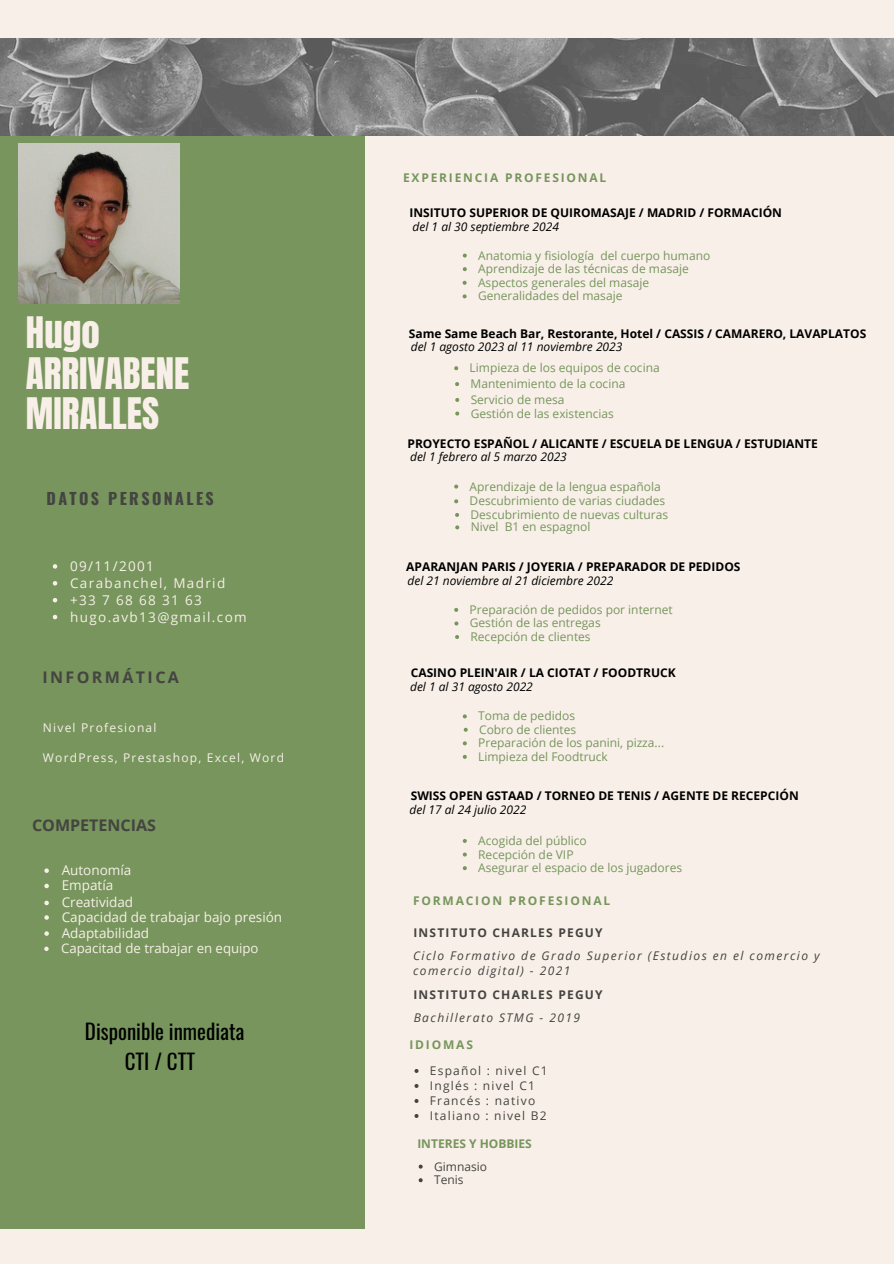
<style>
.page{position:relative;width:894px;height:1264px;background:#fff}
.page>*{position:absolute;margin:0;border:0;box-sizing:border-box;transform-origin:0 0}
.t1{font:36.9px/40.5px "Anton";color:#f8f0e8}
.t2{font:21px/29.2px "Oswald";color:#000;text-align:center}
.t3{font:700 16.05px "Oswald";letter-spacing:.15em;color:#444440}
.t4{font:700 16.05px "Open Sans";color:#444440}
.t5{font:700 16.05px "Open Sans";letter-spacing:.15em;color:#444440}
.t6{font:13.5px "Open Sans";color:#f8f0e8}
.t7{font:13.5px "Open Sans";letter-spacing:.1em;color:#f8f0e8}
.t8{font:13.2px "Open Sans";color:#f8f0e8}
.t9{font:12px "Open Sans";color:#77955d}
.t10{font:700 12px "Open Sans";color:#000}
.t11{font:italic 12px "Open Sans";color:#000}
.t12{font:italic 12px/15px "Open Sans";letter-spacing:.12em;color:#444440}
.t13{font:12px "Open Sans";letter-spacing:.1em;color:#444440}
.t14{font:700 12px "Open Sans";letter-spacing:.15em;color:#77955d}
.t15{font:12px "Open Sans";letter-spacing:.1em;color:#f8f0e8}
.t16{font:700 12px "Open Sans";letter-spacing:.1em;color:#444440}
.t17{font:700 12px "Open Sans";color:#77955d}
.t18{font:12px "Open Sans";color:#444440}
</style>
<div class="page">
<div style="left:0;top:0;width:893px;height:1263px;background:#f8f0e8"></div>
<div style="left:0;top:43px;width:364px;height:1185px;background:#77955d"></div>
<img style="left:0;top:39px;width:893px;height:97px">
<img style="left:19px;top:143px;width:161px;height:160px">
<svg style="left:53px;top:564px;width:4px;height:4px"></svg>
<svg style="left:53px;top:581px;width:4px;height:4px"></svg>
<svg style="left:53px;top:598px;width:4px;height:4px"></svg>
<svg style="left:53px;top:615px;width:4px;height:4px"></svg>
<svg style="left:44px;top:868px;width:5px;height:4px"></svg>
<svg style="left:44px;top:883px;width:5px;height:5px"></svg>
<svg style="left:44px;top:900px;width:5px;height:5px"></svg>
<svg style="left:44px;top:915px;width:5px;height:4px"></svg>
<svg style="left:44px;top:931px;width:5px;height:4px"></svg>
<svg style="left:418px;top:1164px;width:4px;height:4px"></svg>
<svg style="left:418px;top:1178px;width:4px;height:4px"></svg>
<svg style="left:44px;top:946px;width:5px;height:5px"></svg>
<svg style="left:454px;top:484px;width:4px;height:4px"></svg>
<svg style="left:454px;top:499px;width:4px;height:4px"></svg>
<svg style="left:455px;top:513px;width:4px;height:4px"></svg>
<svg style="left:455px;top:525px;width:4px;height:4px"></svg>
<svg style="left:454px;top:608px;width:4px;height:4px"></svg>
<svg style="left:454px;top:621px;width:4px;height:4px"></svg>
<svg style="left:455px;top:635px;width:4px;height:4px"></svg>
<svg style="left:462px;top:714px;width:4px;height:4px"></svg>
<svg style="left:463px;top:727px;width:4px;height:4px"></svg>
<svg style="left:462px;top:741px;width:4px;height:4px"></svg>
<svg style="left:462px;top:755px;width:4px;height:4px"></svg>
<svg style="left:462px;top:839px;width:4px;height:4px"></svg>
<svg style="left:462px;top:852px;width:4px;height:4px"></svg>
<svg style="left:462px;top:866px;width:4px;height:4px"></svg>
<svg style="left:454px;top:366px;width:4px;height:4px"></svg>
<svg style="left:455px;top:382px;width:4px;height:4px"></svg>
<svg style="left:455px;top:398px;width:4px;height:4px"></svg>
<svg style="left:455px;top:411px;width:4px;height:4px"></svg>
<svg style="left:462px;top:253px;width:4px;height:4px"></svg>
<svg style="left:462px;top:267px;width:4px;height:4px"></svg>
<svg style="left:462px;top:281px;width:4px;height:4px"></svg>
<svg style="left:462px;top:294px;width:4px;height:4px"></svg>
<p class="t1" style="left:26px;top:313px;width:165px">Hugo<br>ARRIVABENE<br>MIRALLES</p>
<p class="t3" style="left:47px;top:486px;width:169px">DATOS PERSONALES</p>
<p class="t6" style="left:70px;top:556px;width:85px">09/11/2001</p>
<p class="t7" style="left:70px;top:573px;width:157px">Carabanchel, Madrid</p>
<h1 class="t6" style="left:70px;top:590px;width:133px">+33 7 68 68 31 63</h1>
<h3 class="t7" style="left:70px;top:607px;width:178px">hugo.avb13@gmail.com</h3>
<p class="t5" style="left:42px;top:666px;width:138px">INFORMÁTICA</p>
<p class="t15" style="left:43px;top:718px;width:115px">Nivel Profesional</p>
<p class="t15" style="left:43px;top:748px;width:242px">WordPress, Prestashop, Excel, Word</p>
<h5 class="t4" style="left:32px;top:814px;width:125px">COMPETENCIAS</h5>
<p class="t6" style="left:62px;top:860px;width:71px">Autonomía</p>
<p class="t6" style="left:62px;top:876px;width:53px">Empatía</p>
<p class="t6" style="left:62px;top:893px;width:73px">Creatividad</p>
<p class="t6" style="left:62px;top:907px;width:222px">Capacidad de trabajar bajo presión</p>
<h6 class="t6" style="left:62px;top:923px;width:89px">Adaptabilidad</h6>
<p class="t8" style="left:61px;top:939px;width:199px">Capacitad de trabajar en equipo</p>
<p class="t2" style="left:85px;top:1016px;width:161px">Disponible inmediata<br>CTI / CTT</p>
<h3 class="t14" style="left:403px;top:169px;width:205px">EXPERIENCIA PROFESIONAL</h3>
<p class="t10" style="left:409px;top:204px;width:374px">INSITUTO SUPERIOR DE QUIROMASAJE / MADRID / FORMACIÓN</p>
<h5 class="t9" style="left:478px;top:247px;width:233px">Anatomia y fisiología del cuerpo humano</h5>
<p class="t9" style="left:478px;top:260px;width:212px">Aprendizaje de las técnicas de masaje</p>
<p class="t9" style="left:478px;top:274px;width:173px">Aspectos generales del masaje</p>
<p class="t9" style="left:478px;top:287px;width:146px">Generalidades del masaje</p>
<p class="t11" style="left:412px;top:218px;width:148px">del 1 al 30 septiembre 2024</p>
<p class="t10" style="left:409px;top:325px;width:459px">Same Same Beach Bar, Restorante, Hotel / CASSIS / CAMARERO, LAVAPLATOS</p>
<p class="t9" style="left:469px;top:359px;width:191px">Limpieza de los equipos de cocina</p>
<h5 class="t9" style="left:470px;top:375px;width:156px">Mantenimiento de la cocina</h5>
<h5 class="t9" style="left:470px;top:391px;width:95px">Servicio de mesa</h5>
<p class="t9" style="left:470px;top:405px;width:145px">Gestión de las existencias</p>
<h5 class="t11" style="left:410px;top:338px;width:213px">del 1 agosto 2023 al 11 noviembre 2023</h5>
<p class="t10" style="left:407px;top:435px;width:412px">PROYECTO ESPAÑOL / ALICANTE / ESCUELA DE LENGUA / ESTUDIANTE</p>
<p class="t11" style="left:410px;top:448px;width:158px">del 1 febrero al 5 marzo 2023</p>
<h5 class="t9" style="left:469px;top:478px;width:192px">Aprendizaje de la lengua española</h5>
<p class="t9" style="left:469px;top:492px;width:197px">Descubrimiento de varias ciudades</p>
<p class="t9" style="left:470px;top:506px;width:199px">Descubrimiento de nuevas culturas</p>
<p class="t9" style="left:470px;top:518px;width:121px">Nivel B1 en espagnol</p>
<p class="t10" style="left:406px;top:558px;width:336px">APARANJAN PARIS / JOYERIA / PREPARADOR DE PEDIDOS</p>
<p class="t9" style="left:469px;top:601px;width:205px">Preparación de pedidos por internet</p>
<h5 class="t9" style="left:469px;top:614px;width:132px">Gestión de las entregas</h5>
<p class="t9" style="left:470px;top:628px;width:122px">Recepción de clientes</p>
<p class="t10" style="left:410px;top:664px;width:266px">CASINO PLEIN'AIR / LA CIOTAT / FOODTRUCK</p>
<p class="t9" style="left:478px;top:707px;width:98px">Toma de pedidos</p>
<p class="t11" style="left:407px;top:571px;width:207px">del 21 noviembre al 21 diciembre 2022</p>
<h5 class="t11" style="left:410px;top:678px;width:124px">del 1 al 31 agosto 2022</h5>
<p class="t9" style="left:479px;top:721px;width:99px">Cobro de clientes</p>
<p class="t9" style="left:478px;top:734px;width:187px">Preparación de los panini, pizza...</p>
<p class="t9" style="left:478px;top:748px;width:131px">Limpieza del Foodtruck</p>
<p class="t10" style="left:410px;top:787px;width:389px">SWISS OPEN GSTAAD / TORNEO DE TENIS / AGENTE DE RECEPCIÓN</p>
<p class="t11" style="left:409px;top:801px;width:118px">del 17 al 24 julio 2022</p>
<h5 class="t9" style="left:478px;top:832px;width:110px">Acogida del público</h5>
<p class="t9" style="left:478px;top:845px;width:97px">Recepción de VIP</p>
<p class="t9" style="left:478px;top:859px;width:205px">Asegurar el espacio de los jugadores</p>
<h3 class="t14" style="left:413px;top:892px;width:198px">FORMACION PROFESIONAL</h3>
<p class="t16" style="left:413px;top:923px;width:191px">INSTITUTO CHARLES PEGUY</p>
<p class="t12" style="left:413px;top:948px;width:408px">Ciclo Formativo de Grado Superior (Estudios en el comercio y comercio digital) - 2021</p>
<p class="t16" style="left:413px;top:986px;width:191px">INSTITUTO CHARLES PEGUY</p>
<p class="t12" style="left:413px;top:1009px;width:168px">Bachillerato STMG - 2019</p>
<p class="t14" style="left:409px;top:1035px;width:65px">IDIOMAS</p>
<p class="t13" style="left:430px;top:1062px;width:119px">Español : nivel C1</p>
<p class="t13" style="left:430px;top:1077px;width:107px">Inglés : nivel C1</p>
<p class="t13" style="left:430px;top:1092px;width:107px">Francés : nativo</p>
<h2 class="t13" style="left:430px;top:1107px;width:118px">Italiano : nivel B2</h2>
<h5 class="t17" style="left:417px;top:1135px;width:116px">INTERES Y HOBBIES</h5>
<p class="t18" style="left:434px;top:1157px;width:54px">Gimnasio</p>
<p class="t13" style="left:434px;top:1171px;width:31px">Tenis</p>
</div>
